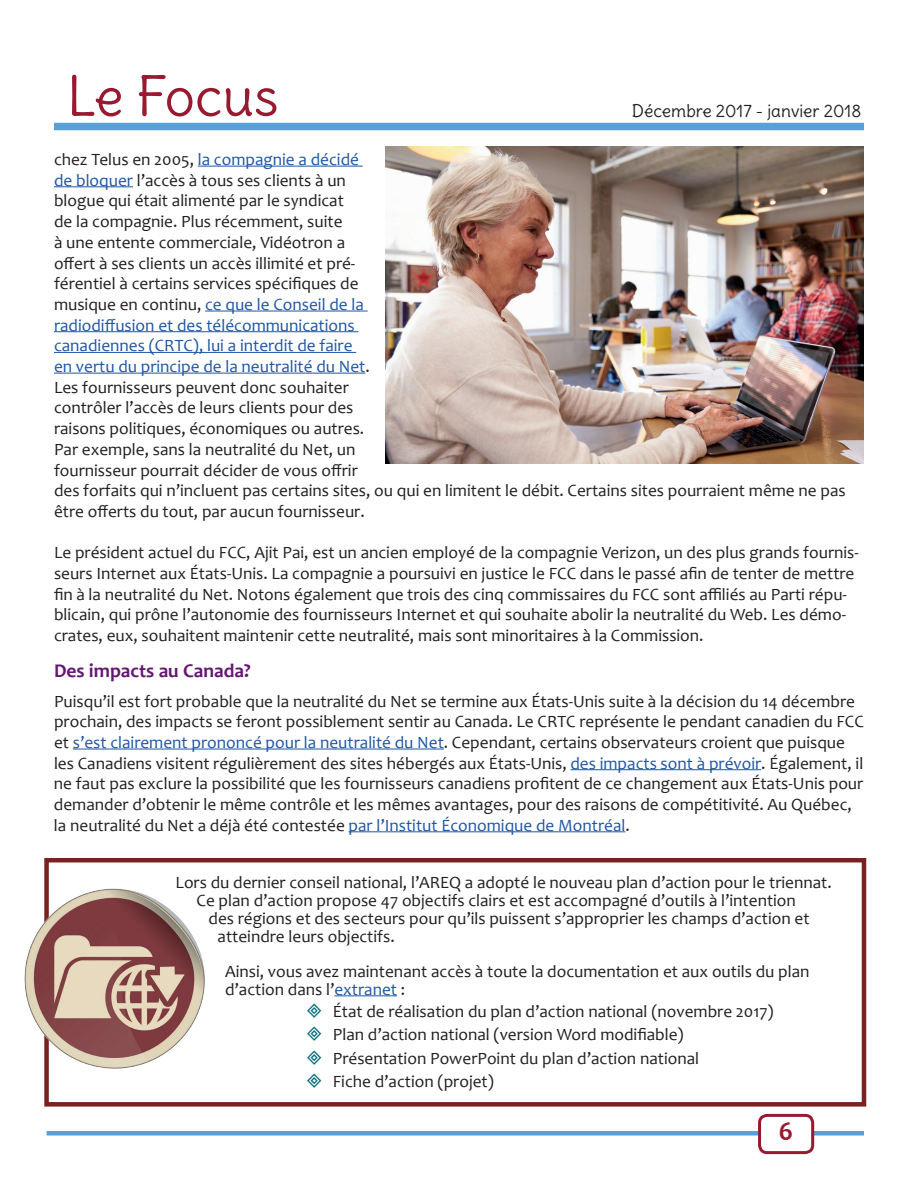
<style>
.page{position:relative;width:918px;height:1188px;background:#fff}
.page>*{position:absolute;margin:0;border:0;box-sizing:border-box;transform-origin:0 0}
.t1{font:54px "Delius";color:#991a30}
.t2{font:700 27px "Candara";color:#991a30}
.t3{font:700 19.5px "Candara";color:#641772}
.t4{font:17.25px/20.7px "Candara";color:#231f20}
.t5{font:17.25px "Delius";color:#231f20}
.s1{color:#1e56a6}
</style>
<div class="page">
<div style="left:47px;top:1131px;width:817px;height:5px;background:#58a1d8"></div>
<div style="left:760px;top:1115px;width:53px;height:38px;background:#fff;border-radius:7px"></div>
<div style="left:758px;top:1114px;width:56px;height:40px;border:3px solid #991a30;border-radius:7px"></div>
<div style="left:54px;top:123px;width:810px;height:7px;background:#58a1d8"></div>
<hr style="left:198px;top:166px;width:165px;height:1px;background:#1e56a6">
<hr style="left:54px;top:187px;width:79px;height:1px;background:#1e56a6">
<hr style="left:205px;top:311px;width:163px;height:1px;background:#1e56a6">
<hr style="left:54px;top:331px;width:304px;height:1px;background:#1e56a6">
<hr style="left:54px;top:352px;width:302px;height:1px;background:#1e56a6">
<hr style="left:54px;top:373px;width:311px;height:1px;background:#1e56a6">
<hr style="left:73px;top:749px;width:371px;height:1px;background:#1e56a6">
<hr style="left:570px;top:769px;width:191px;height:1px;background:#1e56a6">
<hr style="left:349px;top:832px;width:276px;height:1px;background:#1e56a6">
<img style="left:385px;top:147px;width:479px;height:317px">
<hr style="left:334px;top:996px;width:63px;height:1px;background:#1e56a6">
<div style="left:44px;top:858px;width:822px;height:249px;border:4px solid #7a201e"></div>
<img style="left:24px;top:882px;width:181px;height:207px">
<h1 class="t1" style="left:67px;top:62px;width:213px">Le Focus</h1>
<p class="t5" style="left:632px;top:100px;width:231px">Décembre 2017 - janvier 2018</p>
<p class="t4" style="left:54px;top:149px;width:793px">chez Telus en 2005, <span class="s1">la compagnie a décidé<br>de bloquer</span> l’accès à tous ses clients à un<br>blogue qui était alimenté par le syndicat<br>de la compagnie. Plus récemment, suite<br>à une entente commerciale, Vidéotron a<br>offert à ses clients un accès illimité et pré-<br>férentiel à certains services spécifiques de<br>musique en continu, <span class="s1">ce que le Conseil de la<br>radiodiffusion et des télécommunications<br>canadiennes (CRTC), lui a interdit de faire<br>en vertu du principe de la neutralité du Net</span>.<br>Les fournisseurs peuvent donc souhaiter<br>contrôler l’accès de leurs clients pour des<br>raisons politiques, économiques ou autres.<br>Par exemple, sans la neutralité du Net, un<br>fournisseur pourrait décider de vous offrir<br>des forfaits qui n’incluent pas certains sites, ou qui en limitent le débit. Certains sites pourraient même ne pas être offerts du tout, par aucun fournisseur.</p>
<p class="t4" style="left:54px;top:542px;width:806px">Le président actuel du FCC, Ajit Pai, est un ancien employé de la compagnie Verizon, un des plus grands fournis&shy;seurs Internet aux États-Unis. La compagnie a poursuivi en justice le FCC dans le passé afin de tenter de mettre fin à la neutralité du Net. Notons également que trois des cinq commissaires du FCC sont affiliés au Parti répu&shy;blicain, qui prône l’autonomie des fournisseurs Internet et qui souhaite abolir la neutralité du Web. Les démo&shy;crates, eux, souhaitent maintenir cette neutralité, mais sont minoritaires à la Commission.</p>
<p class="t3" style="left:54px;top:658px;width:198px">Des impacts au Canada?</p>
<p class="t4" style="left:54px;top:690px;width:811px">Puisqu’il est fort probable que la neutralité du Net se termine aux États-Unis suite à la décision du 14 décembre prochain, des impacts se feront possiblement sentir au Canada. Le CRTC représente le pendant canadien du FCC et <span class="s1">s’est clairement prononcé pour la neutralité du Net</span>. Cependant, certains observateurs croient que puisque les Canadiens visitent régulièrement des sites hébergés aux États-Unis, <span class="s1">des impacts sont à prévoir</span>. Également, il ne faut pas exclure la possibilité que les fournisseurs canadiens profitent de ce changement aux États-Unis pour demander d’obtenir le même contrôle et les mêmes avantages, pour des raisons de compétitivité. Au Québec, la neutralité du Net a déjà été contestée <span class="s1">par l’Institut Économique de Montréal</span>.</p>
<p class="t4" style="left:197px;top:873px;width:637px;line-height:18px;text-indent:-21px">Lors du dernier conseil national, l’AREQ a adopté le nouveau plan d’action pour le triennat.<br>Ce plan d’action propose 47 objectifs clairs et est accompagné d’outils à l’intention</p>
<p class="t4" style="left:218px;top:909px;width:594px;line-height:18px;text-indent:-9px">des régions et des secteurs pour qu’ils puissent s’approprier les champs d’action et atteindre leurs objectifs.</p>
<p class="t4" style="left:225px;top:962px;width:586px;line-height:18px">Ainsi, vous avez maintenant accès à toute la documentation et aux outils du plan d’action dans l’<span class="s1">extranet</span> :</p>
<p class="t4" style="left:333px;top:999px;width:442px;line-height:23.5px">État de réalisation du plan d’action national (novembre 2017)<br>Plan d’action national (version Word modifiable)<br>Présentation PowerPoint du plan d’action national<br>Fiche d’action (projet)</p>
<h2 class="t2" style="left:779px;top:1114px;width:16px">6</h2>
</div>
